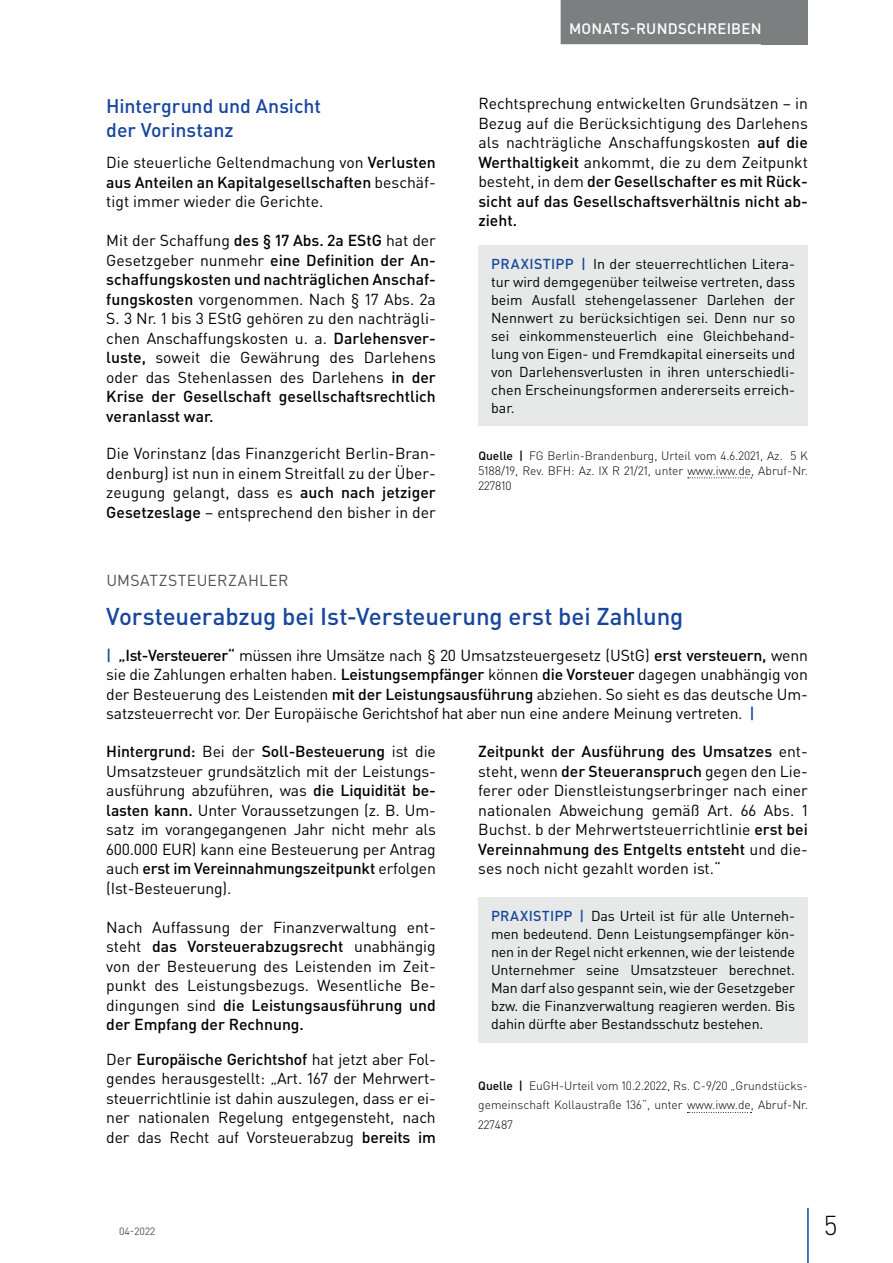
<style>
.page{position:relative;width:893px;height:1263px;background:#fff}
.page>*{position:absolute;margin:0;border:0;box-sizing:border-box;transform-origin:0 0}
.t1{font:300 27px "DIN Pro";color:#000002}
.t2{font:500 24px "DIN Pro";letter-spacing:-.005em;color:#18469d}
.t3{font:500 19.5px/24px "DIN Pro";letter-spacing:-.005em;color:#18469d}
.t4{font:15.75px/19.5px "DIN Pro";color:#000002;text-align:justify}
.t5{font:15.75px "DIN Pro";letter-spacing:.025em;color:#4f5152}
.t6{font:500 15px "DIN Pro";letter-spacing:.015em;color:#fff}
.t7{font:14.25px/18px "DIN Pro";letter-spacing:-.01em;color:#000002;text-align:justify}
.t8{font:300 12px/15px "DIN Pro";color:#000002;text-align:justify}
.t9{font:10.5px "DIN Pro";color:#4f5152}
.s1{font-weight:500}
.s2{font-weight:500;color:#18469d}
</style>
<div class="page">
<div style="left:762px;top:0;width:46px;height:44px;background:#7c7f7f"></div>
<hr style="left:807px;top:1208px;width:2px;height:55px;background:#18469d">
<div style="left:561px;top:0;width:209px;height:44px;background:#7c7f7f"></div>
<svg style="left:688px;top:477px;width:64px;height:1px"></svg>
<div style="left:478px;top:245px;width:330px;height:181px;background:#e6e9e8"></div>
<svg style="left:687px;top:1112px;width:64px;height:1px"></svg>
<div style="left:478px;top:897px;width:330px;height:146px;background:#e6e9e8"></div>
<p class="t3" style="left:106px;top:93px;width:216px">Hintergrund und Ansicht der Vorinstanz</p>
<p class="t4" style="left:106px;top:152px;width:331px">Die steuerliche Geltendmachung von <span class="s1">Verlusten aus Anteilen an Kapitalgesellschaften</span> beschäf&shy;tigt immer wieder die Gerichte.</p>
<p class="t4" style="left:106px;top:230px;width:331px">Mit der Schaffung <span class="s1">des § 17 Abs. 2a EStG</span> hat der Gesetzgeber nunmehr <span class="s1">eine Definition der An&shy;schaffungskosten und nachträglichen Anschaf&shy;fungskosten</span> vorgenommen. Nach § 17 Abs. 2a S. 3 Nr. 1 bis 3 EStG gehören zu den nachträgli&shy;chen Anschaffungskosten u. a. <span class="s1">Darlehensver&shy;luste,</span> soweit die Gewährung des Darlehens oder das Stehenlassen des Darlehens <span class="s1">in der Krise der Gesellschaft gesellschaftsrechtlich veranlasst war.</span></p>
<p class="t4" style="left:106px;top:443px;width:331px">Die Vorinstanz (das Finanzgericht Berlin-Bran&shy;denburg) ist nun in einem Streitfall zu der Über&shy;zeugung gelangt, dass es <span class="s1">auch nach jetziger Gesetzeslage</span> – entsprechend den bisher in der</p>
<p class="t6" style="left:569px;top:18px;width:194px">MONATS-RUNDSCHREIBEN</p>
<p class="t4" style="left:478px;top:93px;width:331px">Rechtsprechung entwickelten Grundsätzen – in Bezug auf die Berücksichtigung des Darlehens als nachträgliche Anschaffungskosten <span class="s1">auf die Werthaltigkeit</span> ankommt, die zu dem Zeitpunkt besteht, in dem <span class="s1">der Gesellschafter es mit Rück&shy;sicht auf das Gesellschaftsverhältnis nicht ab&shy;zieht.</span></p>
<p class="t7" style="left:491px;top:254px;width:306px"><span class="s2">PRAXISTIPP |</span> In der steuerrechtlichen Litera&shy;tur wird demgegenüber teilweise vertreten, dass beim Ausfall stehengelassener Darlehen der Nennwert zu berücksichtigen sei. Denn nur so sei einkommensteuerlich eine Gleichbehand&shy;lung von Eigen- und Fremdkapital einerseits und von Darlehensverlusten in ihren unterschiedli&shy;chen Erscheinungsformen andererseits erreich&shy;bar.</p>
<p class="t8" style="left:478px;top:447px;width:331px"><span class="s1">Quelle |</span> FG Berlin-Brandenburg, Urteil vom 4.6.2021, Az. 5 K 5188/19, Rev. BFH: Az. IX R 21/21, unter www.iww.de, Abruf-Nr.<br>227810</p>
<p class="t5" style="left:106px;top:569px;width:184px">UMSATZSTEUERZAHLER</p>
<h2 class="t2" style="left:106px;top:600px;width:579px">Vorsteuerabzug bei Ist-Versteuerung erst bei Zahlung</h2>
<p class="t4" style="left:106px;top:645px;width:703px"><span class="s2">|</span> <span class="s1">„Ist-Versteuerer“</span> müssen ihre Umsätze nach § 20 Umsatzsteuergesetz (UStG) <span class="s1">erst versteuern,</span> wenn sie die Zahlungen erhalten haben. <span class="s1">Leistungsempfänger</span> können <span class="s1">die Vorsteuer</span> dagegen unabhängig von der Besteuerung des Leistenden <span class="s1">mit der Leistungsausführung</span> abziehen. So sieht es das deutsche Um&shy;satzsteuerrecht vor. Der Europäische Gerichtshof hat aber nun eine andere Meinung vertreten. <span class="s2">|</span></p>
<p class="t4" style="left:106px;top:741px;width:331px"><span class="s1">Hintergrund:</span> Bei der <span class="s1">Soll-Besteuerung</span> ist die Umsatzsteuer grundsätzlich mit der Leistungs&shy;ausführung abzuführen, was <span class="s1">die Liquidität be&shy;lasten kann.</span> Unter Voraussetzungen (z. B. Um&shy;satz im vorangegangenen Jahr nicht mehr als 600.000 EUR) kann eine Besteuerung per Antrag auch <span class="s1">erst im Vereinnahmungszeitpunkt</span> erfolgen (Ist-Besteuerung).</p>
<p class="t4" style="left:106px;top:917px;width:331px">Nach Auffassung der Finanzverwaltung ent&shy;steht <span class="s1">das Vorsteuerabzugsrecht</span> unabhängig von der Besteuerung des Leistenden im Zeit&shy;punkt des Leistungsbezugs. Wesentliche Be&shy;dingungen sind <span class="s1">die Leistungsausführung und der Empfang der Rechnung.</span></p>
<p class="t4" style="left:106px;top:1049px;width:331px">Der <span class="s1">Europäische Gerichtshof</span> hat jetzt aber Fol&shy;gendes herausgestellt: „Art. 167 der Mehrwert&shy;steuerrichtlinie ist dahin auszulegen, dass er ei&shy;ner nationalen Regelung entgegensteht, nach der das Recht auf Vorsteuerabzug <span class="s1">bereits im</span></p>
<p class="t4" style="left:478px;top:741px;width:331px"><span class="s1">Zeitpunkt der Ausführung des Umsatzes</span> ent&shy;steht, wenn <span class="s1">der Steueranspruch</span> gegen den Lie&shy;ferer oder Dienstleistungserbringer nach einer nationalen Abweichung gemäß Art. 66 Abs. 1<br>Buchst. b der Mehrwertsteuerrichtlinie <span class="s1">erst bei Vereinnahmung des Entgelts entsteht</span> und die&shy;ses noch nicht gezahlt worden ist.“</p>
<p class="t7" style="left:491px;top:906px;width:306px"><span class="s2">PRAXISTIPP |</span> Das Urteil ist für alle Unterneh&shy;men bedeutend. Denn Leistungsempfänger kön&shy;nen in der Regel nicht erkennen, wie der leistende Unternehmer seine Umsatzsteuer berechnet.<br>Man darf also gespannt sein, wie der Gesetzgeber bzw. die Finanzverwaltung reagieren werden. Bis dahin dürfte aber Bestandsschutz bestehen.</p>
<p class="t8" style="left:478px;top:1075px;width:331px;line-height:19.5px"><span class="s1">Quelle |</span> EuGH-Urteil vom 10.2.2022, Rs. C-9/20 „Grundstücks&shy;gemeinschaft Kollaustraße 136“, unter www.iww.de, Abruf-Nr.<br>227487</p>
<p class="t9" style="left:119px;top:1224px;width:38px">04-2022</p>
<h1 class="t1" style="left:824px;top:1207px;width:15px">5</h1>
</div>
